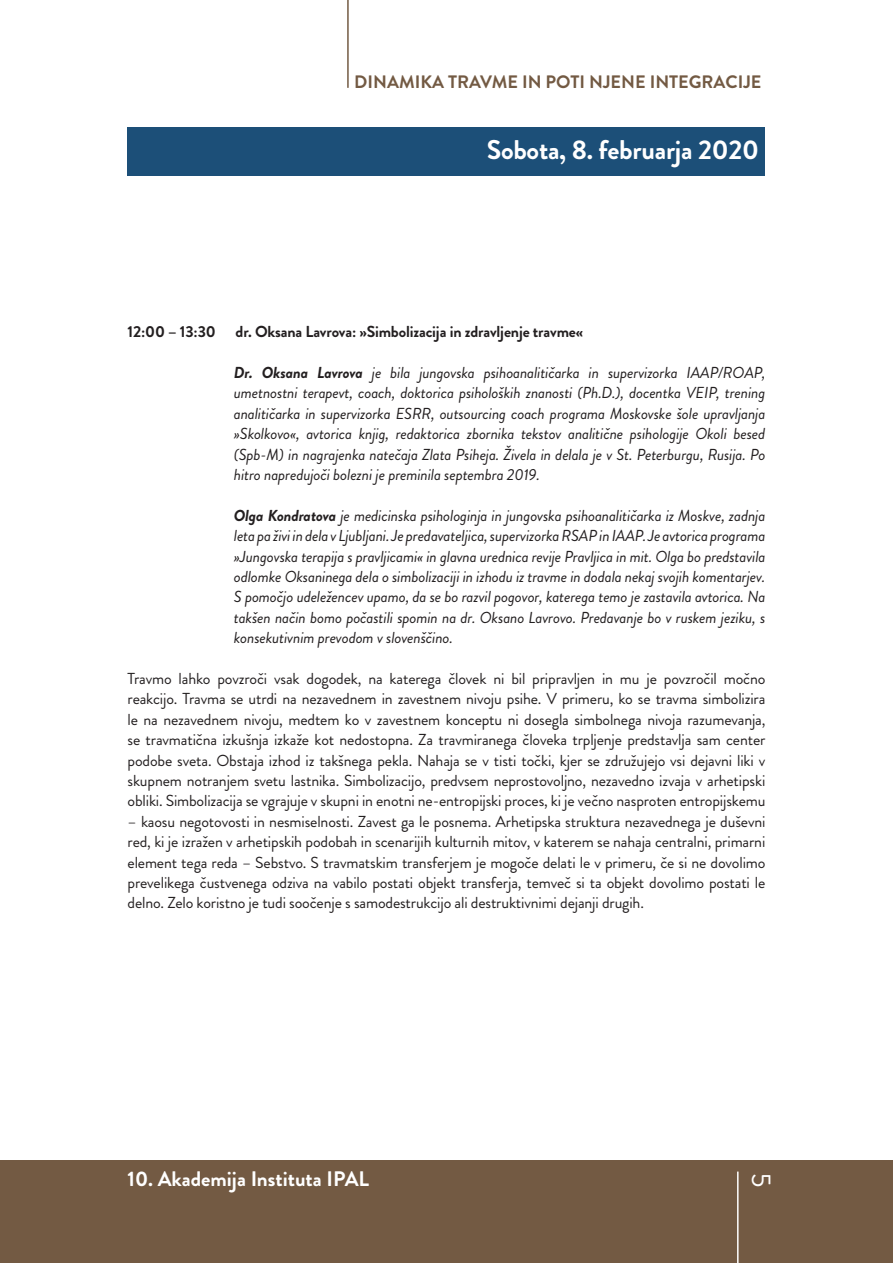
<style>
.page{position:relative;width:893px;height:1263px;background:#fff}
.page>*{position:absolute;margin:0;border:0;box-sizing:border-box;transform-origin:0 0}
.t1{font:700 27px "Brandon Grotesque";letter-spacing:-.01em;color:#fff}
.t2{font:27px "Brandon Grotesque";color:#fff}
.t3{font:700 21px "Brandon Grotesque";color:#fff}
.t4{font:700 18px "Brandon Grotesque";color:#735a43}
.t5{font:15.9px/20.4px "Brandon Grotesque";letter-spacing:-.01em;color:#231f20;text-align:justify}
.t6{font:italic 15.9px/20.4px "Brandon Grotesque";letter-spacing:-.01em;color:#231f20;text-align:justify}
.t7{font:700 15.9px "Brandon Grotesque";letter-spacing:-.01em;color:#231f20}
.s1{font-weight:700}
</style>
<div class="page">
<div style="left:0;top:1160px;width:893px;height:103px;background:#735a43"></div>
<hr style="left:737px;top:1171px;width:2px;height:92px;background:#fff">
<hr style="left:347px;top:0;width:2px;height:88px;background:#735a43">
<div style="left:128px;top:128px;width:637px;height:48px;background:#1c4f78"></div>
<p class="t4" style="left:354px;top:70px;width:409px">DINAMIKA TRAVME IN POTI NJENE INTEGRACIJE</p>
<h1 class="t1" style="left:487px;top:131px;width:274px">Sobota, 8. februarja 2020</h1>
<p class="t7" style="left:128px;top:321px;width:457px">12:00 – 13:30 dr. Oksana Lavrova: »Simbolizacija in zdravljenje travme«</p>
<p class="t6" style="left:234px;top:363px;width:533px"><span class="s1">Dr. Oksana Lavrova</span> je bila jungovska psihoanalitičarka in supervizorka IAAP/ROAP, umetnostni terapevt, coach, doktorica psiholoških znanosti (Ph.D.), docentka VEIP, trening analitičarka in supervizorka ESRR, outsourcing coach programa Moskovske šole upravljanja »Skolkovo«, avtorica knjig, redaktorica zbornika tekstov analitične psihologije Okoli besed (Spb-M) in nagrajenka natečaja Zlata Psiheja. Živela in delala je v St. Peterburgu, Rusija. Po hitro napredujoči bolezni je preminila septembra 2019.</p>
<p class="t6" style="left:234px;top:505px;width:533px"><span class="s1">Olga Kondratova</span> je medicinska psihologinja in jungovska psihoanalitičarka iz Moskve, zadnja leta pa živi in dela v Ljubljani. Je predavateljica, supervizorka RSAP in IAAP. Je avtorica programa »Jungovska terapija s pravljicami« in glavna urednica revije Pravljica in mit. Olga bo predstavila odlomke Oksaninega dela o simbolizaciji in izhodu iz travme in dodala nekaj svojih komentarjev.<br>S pomočjo udeležencev upamo, da se bo razvil pogovor, katerega temo je zastavila avtorica. Na takšen način bomo počastili spomin na dr. Oksano Lavrovo. Predavanje bo v ruskem jeziku, s konsekutivnim prevodom v slovenščino.</p>
<p class="t5" style="left:128px;top:668px;width:639px">Travmo lahko povzroči vsak dogodek, na katerega človek ni bil pripravljen in mu je povzročil močno reakcijo. Travma se utrdi na nezavednem in zavestnem nivoju psihe. V primeru, ko se travma simbolizira le na nezavednem nivoju, medtem ko v zavestnem konceptu ni dosegla simbolnega nivoja razumevanja, se travmatična izkušnja izkaže kot nedostopna. Za travmiranega človeka trpljenje predstavlja sam center podobe sveta. Obstaja izhod iz takšnega pekla. Nahaja se v tisti točki, kjer se združujejo vsi dejavni liki v skupnem notranjem svetu lastnika. Simbolizacijo, predvsem neprostovoljno, nezavedno izvaja v arhetipski obliki. Simbolizacija se vgrajuje v skupni in enotni ne-entropijski proces, ki je večno nasproten entropijskemu</p>
<p class="t5" style="left:128px;top:811px;width:639px">– kaosu negotovosti in nesmiselnosti. Zavest ga le posnema. Arhetipska struktura nezavednega je duševni red, ki je izražen v arhetipskih podobah in scenarijih kulturnih mitov, v katerem se nahaja centralni, primarni element tega reda – Sebstvo. S travmatskim transferjem je mogoče delati le v primeru, če si ne dovolimo prevelikega čustvenega odziva na vabilo postati objekt transferja, temveč si ta objekt dovolimo postati le delno. Zelo koristno je tudi soočenje s samodestrukcijo ali destruktivnimi dejanji drugih.</p>
<h2 class="t3" style="left:128px;top:1164px;width:243px">10. Akademija Instituta IPAL</h2>
<h1 class="t2" style="left:780px;top:1173px;width:16px;rotate:90deg">5</h1>
</div>
